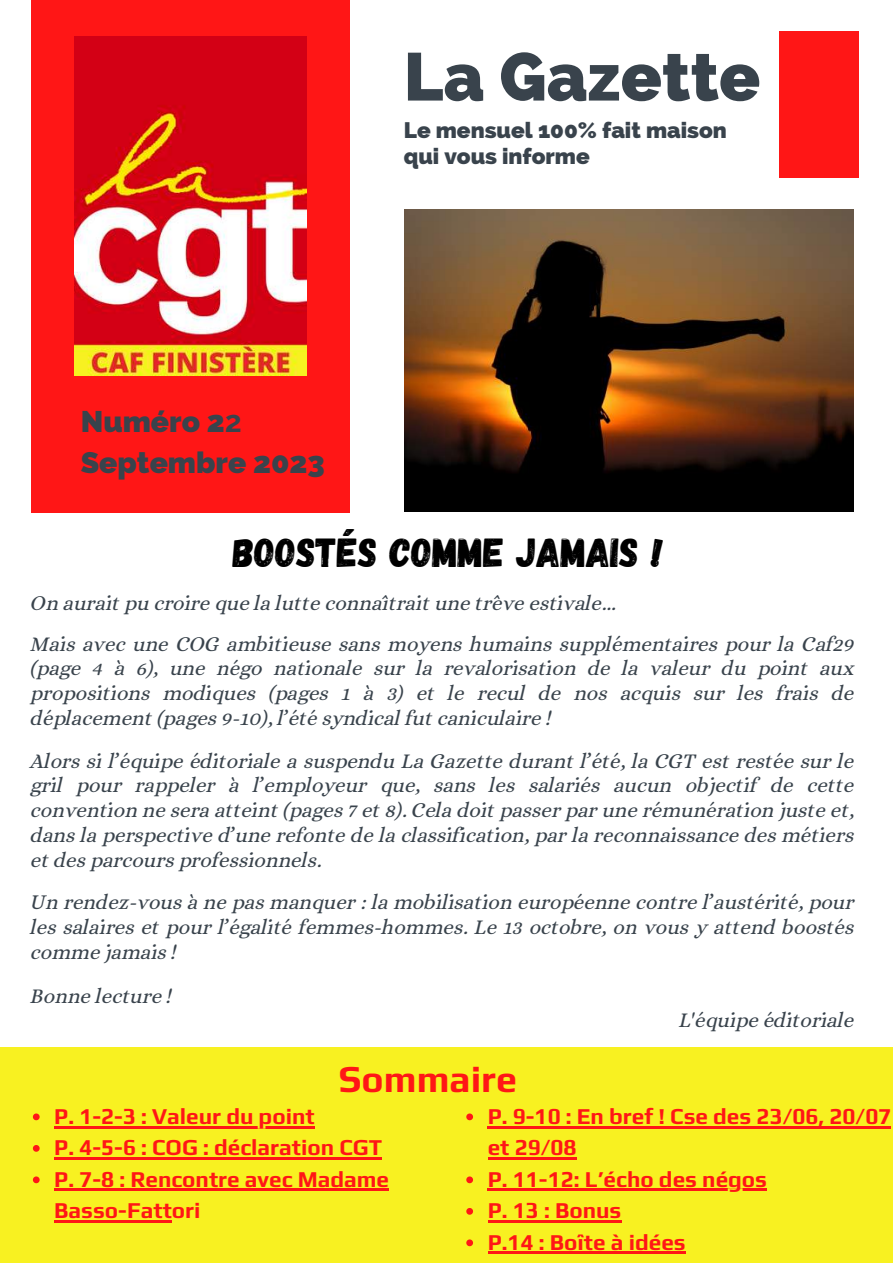
<style>
.page{position:relative;width:893px;height:1264px;background:#fff}
.page>*{position:absolute;margin:0;border:0;box-sizing:border-box;transform-origin:0 0}
.t1{font:800 67.5px "Raleway";color:#39434c}
.t2{font:40.5px "Gagalin";color:#000}
.t3{font:700 37.5px "Play";color:#ff1616}
.t4{font:800 30px/41.5px "Raleway";color:#39434c}
.t5{font:700 22.5px/31.5px "Play";color:#ff1616}
.t6{font:800 22.5px/25.8px "Raleway";color:#39434c}
.t7{font:21px/24.8px "CA Generated";color:#39434c;text-align:justify}
.s1{font-weight:700}
</style>
<div class="page">
<div style="left:31px;top:0;width:318px;height:512px;background:#ff1616"></div>
<div style="left:778px;top:31px;width:80px;height:146px;background:#ff1616"></div>
<div style="left:0;top:1047px;width:892px;height:215px;background:#f8f121"></div>
<img style="left:74px;top:37px;width:232px;height:338px">
<img style="left:404px;top:209px;width:449px;height:303px">
<svg style="left:33px;top:1113px;width:7px;height:7px"></svg>
<hr style="left:54px;top:1125px;width:260px;height:3px;background:#ff1616">
<svg style="left:33px;top:1145px;width:7px;height:6px"></svg>
<hr style="left:54px;top:1157px;width:328px;height:2px;background:#ff1616">
<svg style="left:33px;top:1176px;width:7px;height:7px"></svg>
<hr style="left:54px;top:1188px;width:335px;height:3px;background:#ff1616">
<hr style="left:54px;top:1220px;width:118px;height:2px;background:#ff1616">
<svg style="left:466px;top:1113px;width:7px;height:7px"></svg>
<hr style="left:487px;top:1125px;width:404px;height:3px;background:#ff1616">
<hr style="left:487px;top:1157px;width:89px;height:2px;background:#ff1616">
<svg style="left:466px;top:1176px;width:7px;height:7px"></svg>
<hr style="left:487px;top:1188px;width:279px;height:3px;background:#ff1616">
<svg style="left:466px;top:1208px;width:7px;height:6px"></svg>
<hr style="left:487px;top:1220px;width:134px;height:2px;background:#ff1616">
<svg style="left:466px;top:1239px;width:7px;height:7px"></svg>
<hr style="left:487px;top:1251px;width:198px;height:2px;background:#ff1616">
<h1 class="t1" style="left:404px;top:37px;width:358px">La Gazette</h1>
<p class="t6" style="left:404px;top:117px;width:324px">Le mensuel 100% fait maison qui vous informe</p>
<h3 class="t4" style="left:81px;top:400px;width:245px">Numéro 2<span class="s1">2<br></span>Septembre 2023</h3>
<h2 class="t2" style="left:233px;top:526px;width:432px">BOOSTÉS COMME JAMAIS !</h2>
<p class="t7" style="left:31px;top:582px;width:824px;line-height:40.5px">On aurait pu croire que la lutte connaîtrait une trêve estivale...<br>Mais avec une COG ambitieuse sans moyens humains supplémentaires pour la Caf29</p>
<p class="t7" style="left:31px;top:656px;width:824px">(page 4 à 6), une négo nationale sur la revalorisation de la valeur du point aux propositions modiques (pages 1 à 3) et le recul de nos acquis sur les frais de déplacement (pages 9-10), l’été syndical fut caniculaire !</p>
<p class="t7" style="left:31px;top:748px;width:824px">Alors si l’équipe éditoriale a suspendu La Gazette durant l’été, la CGT est restée sur le gril pour rappeler à l’employeur que, sans les salariés aucun objectif de cette convention ne sera atteint (pages 7 et 8). Cela doit passer par une rémunération juste et, dans la perspective d’une refonte de la classification, par la reconnaissance des métiers et des parcours professionnels.</p>
<p class="t7" style="left:31px;top:889px;width:824px">Un rendez-vous à ne pas manquer : la mobilisation européenne contre l’austérité, pour les salaires et pour l’égalité femmes-hommes. Le 13 octobre, on vous y attend boostés comme jamais !</p>
<p class="t7" style="left:31px;top:983px;width:143px">Bonne lecture !</p>
<p class="t7" style="left:679px;top:1007px;width:176px">L'équipe éditoriale</p>
<h3 class="t3" style="left:339px;top:1056px;width:180px">Sommaire</h3>
<p class="t5" style="left:487px;top:1099px;width:405px">P. 9-10 : En bref ! Cse des 23/06, 20/07 et 29/08<br>P. 11-12: L’écho des négos<br>P. 13 : Bonus<br>P.14 : Boîte à idées</p>
<p class="t5" style="left:54px;top:1099px;width:336px">P. 1-2-3 : Valeur du point<br>P. 4-5-6 : COG : déclaration CGT<br>P. 7-8 : Rencontre avec Madame<br>Basso-Fattori</p>
</div>
